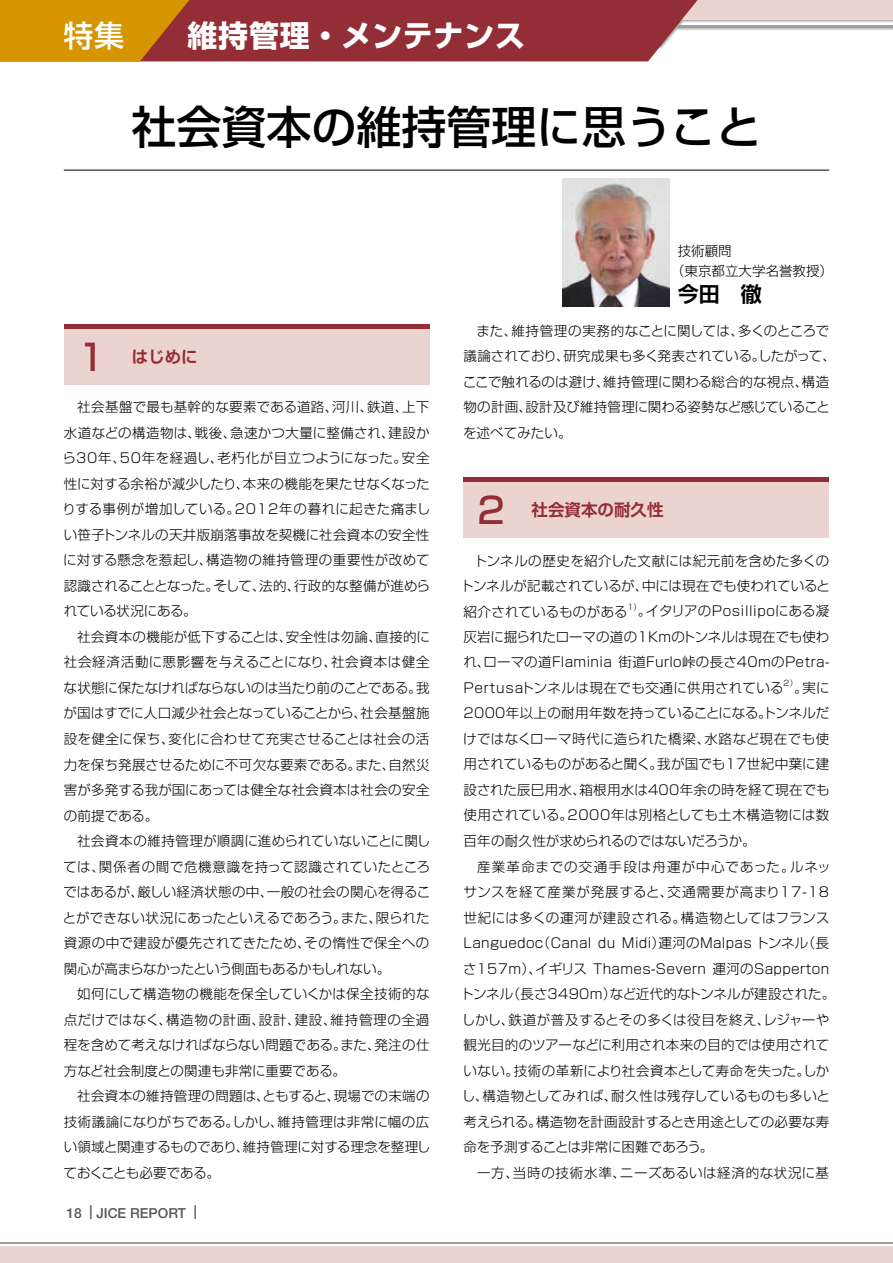
<style>
.page{position:relative;width:893px;height:1263px;background:#fff}
.page>*{position:absolute;margin:0;border:0;box-sizing:border-box;transform-origin:0 0}
.t1{font:500 45px "Shin Go Pro";color:#000}
.t2{font:700 30px "Shin Go Pro";letter-spacing:.025em;color:#fff}
.t3{font:500 30px "Shin Go Pro";color:#fff}
.t4{font:700 21px "Shin Go Pro De";color:#000}
.t5{font:700 16.5px "Shin Go Pro De";color:#932e36}
.t6{font:500 13.8px "Helvetica Neue";color:#595757}
.t7{font:300 13.5px/25.5px "Shin Go Pro";letter-spacing:.01em;color:#000;text-align:justify}
.t8{font:300 13.5px "Shin Go Pro";letter-spacing:.045em;color:#000}
.t9{font:300 7.8px "Shin Go Pro";color:#000}
.s1{font-family:"Shin Go Pro";font-weight:500;font-size:36px}
</style>
<div class="page">
<hr style="left:0;top:1243px;width:893px;height:1px;background:#9fa0a0">
<div style="left:0;top:0;width:893px;height:49px;background:#000;opacity:.35"></div>
<div style="left:253px;top:0;width:639px;height:20px;background:#ebd4d0"></div>
<hr style="left:253px;top:25px;width:639px;height:2px;background:#9fa0a0">
<svg style="left:0;top:0;width:708px;height:61px;background:#a74f32"></svg>
<div style="left:0;top:1247px;width:892px;height:16px;background:#ebd4d0"></div>
<img style="left:563px;top:179px;width:106px;height:127px">
<hr style="left:64px;top:170px;width:765px;height:1px;background:#000">
<div style="left:64px;top:324px;width:365px;height:5px;background:#932e36"></div>
<div style="left:64px;top:329px;width:365px;height:56px;background:#ebd4d0"></div>
<div style="left:463px;top:477px;width:366px;height:5px;background:#932e36"></div>
<div style="left:463px;top:482px;width:366px;height:56px;background:#ebd4d0"></div>
<h2 class="t3" style="left:63px;top:11px;width:62px">特集</h2>
<h2 class="t2" style="left:188px;top:11px;width:339px">維持管理・メンテナンス</h2>
<h1 class="t1" style="left:131px;top:90px;width:632px">社会資本の維持管理に思うこと</h1>
<p class="t5" style="left:78px;top:344px;width:121px"><span class="s1">1</span> はじめに</p>
<p class="t7" style="left:63px;top:393px;width:369px;text-indent:15px">社会基盤で最も基幹的な要素である道路、河川、鉄道、上下水道などの構造物は、戦後、急速かつ大量に整備され、建設から30年、50年を経過し、老朽化が目立つようになった。安全性に対する余裕が減少したり、本来の機能を果たせなくなったりする事例が増加している。2012年の暮れに起きた痛ましい笹子トンネルの天井版崩落事故を契機に社会資本の安全性に対する懸念を惹起し、構造物の維持管理の重要性が改めて認識されることとなった。そして、法的、行政的な整備が進められている状況にある。</p>
<p class="t7" style="left:64px;top:622px;width:368px;text-indent:14px">社会資本の機能が低下することは、安全性は勿論、直接的に社会経済活動に悪影響を与えることになり、社会資本は健全な状態に保たなければならないのは当たり前のことである。我が国はすでに人口減少社会となっていることから、社会基盤施設を健全に保ち、変化に合わせて充実させることは社会の活力を保ち発展させるために不可欠な要素である。また、自然災害が多発する我が国にあっては健全な社会資本は社会の安全の前提である。</p>
<p class="t7" style="left:63px;top:826px;width:369px;text-indent:14px">社会資本の維持管理が順調に進められていないことに関しては、関係者の間で危機意識を持って認識されていたところではあるが、厳しい経済状態の中、一般の社会の関心を得ることができない状況にあったといえるであろう。また、限られた資源の中で建設が優先されてきたため、その惰性で保全への関心が高まらなかったという側面もあるかもしれない。</p>
<p class="t7" style="left:64px;top:979px;width:367px;text-indent:14px">如何にして構造物の機能を保全していくかは保全技術的な点だけではなく、構造物の計画、設計、建設、維持管理の全過程を含めて考えなければならない問題である。また、発注の仕方など社会制度との関連も非常に重要である。</p>
<p class="t7" style="left:64px;top:1081px;width:368px;text-indent:14px">社会資本の維持管理の問題は、ともすると、現場での末端の技術議論になりがちである。しかし、維持管理は非常に幅の広い領域と関連するものであり、維持管理に対する理念を整理しておくことも必要である。</p>
<p class="t6" style="left:66px;top:1205px;width:132px">18 | JICE REPORT |</p>
<p class="t7" style="left:671px;top:240px;width:163px;line-height:19.5px;text-indent:7px">技術顧問<br>（東京都立大学名誉教授）</p>
<h3 class="t4" style="left:678px;top:277px;width:85px">今田　徹</h3>
<p class="t7" style="left:463px;top:316px;width:375px;text-align:left;text-indent:14px">また、維持管理の実務的なことに関しては、多くのところで議論されており、研究成果も多く発表されている。したがって、ここで触れるのは避け、維持管理に関わる総合的な視点、構造物の計画、設計及び維持管理に関わる姿勢など感じていることを述べてみたい。</p>
<p class="t5" style="left:478px;top:497px;width:187px"><span class="s1">2</span> 社会資本の耐久性</p>
<p class="t7" style="left:460px;top:546px;width:371px;text-indent:14px">トンネルの歴史を紹介した文献には紀元前を含めた多くのトンネルが記載されているが、中には現在でも使われていると紹介されているものがある</p>
<p class="t9" style="left:626px;top:600px;width:17px">１）</p>
<p class="t7" style="left:463px;top:597px;width:368px;text-indent:175px">。イタリアのPosillipoにある凝灰岩に掘られたローマの道の1Kmのトンネルは現在でも使われ、ローマの道Flaminia 街道Furlo峠の長さ40mのPetra-Pertusaトンネルは現在でも交通に供用されている</p>
<p class="t9" style="left:783px;top:677px;width:17px">２）</p>
<p class="t7" style="left:463px;top:673px;width:368px;text-indent:331px">。実に2000年以上の耐用年数を持っていることになる。トンネルだけではなくローマ時代に造られた橋梁、水路など現在でも使用されているものがあると聞く。我が国でも17世紀中葉に建設された辰巳用水、箱根用水は400年余の時を経て現在でも使用されている。2000年は別格としても土木構造物には数百年の耐久性が求められるのではないだろうか。</p>
<p class="t7" style="left:460px;top:852px;width:376px;text-align:left;text-indent:17px">産業革命までの交通手段は舟運が中心であった。ルネッサンスを経て産業が発展すると、交通需要が高まり17-18世紀には多くの運河が建設される。構造物としてはフランスLanguedoc（Canal du Midi）運河のMalpas トンネル（長さ157m）、イギリス Thames-Severn 運河のSappertonトンネル（長さ3490ｍ）など近代的なトンネルが建設された。しかし、鉄道が普及するとその多くは役目を終え、レジャーや観光目的のツアーなどに利用され本来の目的では使用されていない。技術の革新により社会資本として寿命を失った。しかし、構造物としてみれば、耐久性は残存しているものも多いと考えられる。構造物を計画設計するとき用途としての必要な寿命を予測することは非常に困難であろう。</p>
<p class="t8" style="left:477px;top:1161px;width:354px">一方、当時の技術水準、ニーズあるいは経済的な状況に基</p>
</div>
